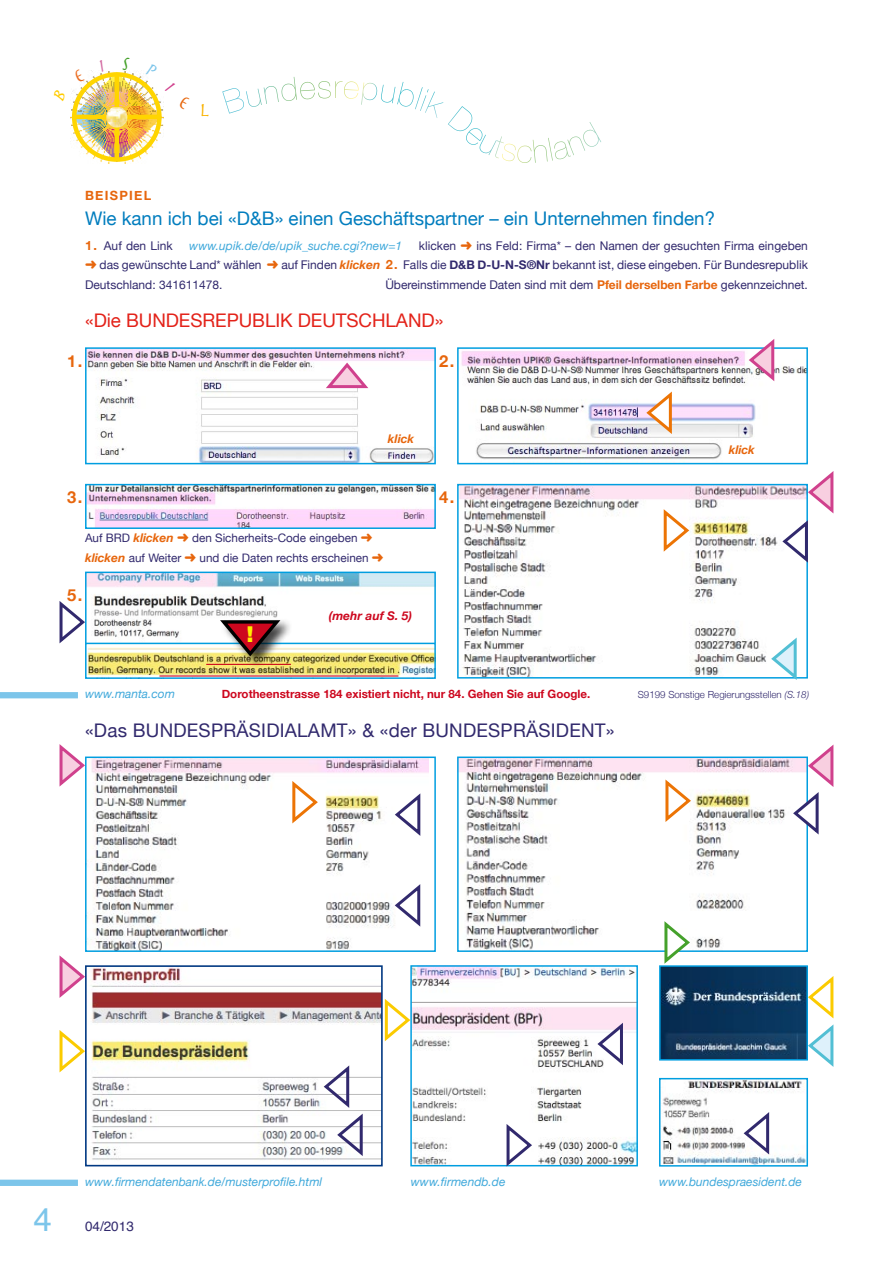
<style>
.page{position:relative;width:893px;height:1263px;background:#fff}
.page>*{position:absolute;margin:0;border:0;box-sizing:border-box;transform-origin:0 0}
.t1{font:33px "Helvetica";color:#7cc5ea}
.t2{font:900 21.9px "Arial";color:#ffed00}
.t3{font:18.75px "Helvetica Neue";color:#007dbe}
.t4{font:18.75px "Helvetica Neue";letter-spacing:.015em;color:#31296d}
.t5{font:18.75px "Helvetica Neue";letter-spacing:-.005em;color:#e32219}
.t6{font:700 16.5px "Helvetica Neue";color:#e7660d}
.t7{font:13.5px "Helvetica";color:#31296d}
.t8{font:700 12.75px "Helvetica Neue";letter-spacing:.1em;color:#e7660d}
.t9{font:12px/19.5px "Helvetica Neue";color:#31296d;text-align:justify}
.t10{font:italic 12px "Helvetica Neue";color:#40a9db}
.t11{font:italic 700 12px "Helvetica Neue";color:#cd071e}
.t12{font:italic 700 12px "Helvetica Neue";color:#e7660d}
.t13{font:11.7px/19.5px "Helvetica Neue";color:#31296d}
.t14{font:700 11.55px "Helvetica Neue";color:#cd071e}
.t15{font:300 9.75px "Helvetica Neue";color:#31296d}
.s1{font-weight:700;font-size:12.75px;color:#e7660d}
.s2{color:#e7660d}
.s3{font-weight:700;font-style:italic;color:#e7660d}
.s4{font-weight:700}
.s5{font-weight:700;color:#e7660d}
.s6{font-weight:700;font-style:italic;font-size:12px;color:#e7660d}
.s7{font-style:italic}
</style>
<div class="page">
<img style="left:90px;top:968px;width:290px;height:193px">
<div style="left:85px;top:965px;width:298px;height:201px;border:2px solid #003882"></div>
<img style="left:662px;top:1081px;width:143px;height:82px">
<div style="left:659px;top:1078px;width:149px;height:88px;border:2px solid #009ee0"></div>
<svg style="left:741px;top:1109px;width:31px;height:46px"></svg>
<img style="left:662px;top:968px;width:143px;height:89px">
<div style="left:659px;top:965px;width:149px;height:95px;border:2px solid #009ee0"></div>
<img style="left:88px;top:350px;width:345px;height:111px">
<div style="left:85px;top:347px;width:351px;height:117px;border:2px solid #009ee0"></div>
<svg style="left:325px;top:360px;width:47px;height:31px"></svg>
<img style="left:88px;top:487px;width:345px;height:39px">
<div style="left:85px;top:484px;width:351px;height:45px;border:2px solid #009ee0"></div>
<svg style="left:59px;top:601px;width:26px;height:43px"></svg>
<img style="left:461px;top:350px;width:344px;height:110px">
<div style="left:457px;top:347px;width:351px;height:117px;border:2px solid #009ee0"></div>
<svg style="left:746px;top:339px;width:31px;height:43px"></svg>
<svg style="left:644px;top:388px;width:31px;height:47px"></svg>
<img style="left:91px;top:759px;width:338px;height:190px">
<div style="left:85px;top:756px;width:351px;height:196px;border:2px solid #009ee0"></div>
<svg style="left:290px;top:778px;width:30px;height:46px"></svg>
<svg style="left:806px;top:973px;width:28px;height:94px"></svg>
<svg style="left:392px;top:790px;width:31px;height:47px"></svg>
<svg style="left:392px;top:881px;width:31px;height:47px"></svg>
<svg style="left:59px;top:955px;width:28px;height:44px"></svg>
<img style="left:460px;top:487px;width:320px;height:188px">
<div style="left:457px;top:484px;width:351px;height:194px;border:2px solid #009ee0"></div>
<svg style="left:661px;top:506px;width:31px;height:47px"></svg>
<svg style="left:769px;top:634px;width:30px;height:46px"></svg>
<svg style="left:780px;top:471px;width:54px;height:93px"></svg>
<svg style="left:59px;top:744px;width:28px;height:44px"></svg>
<img style="left:413px;top:968px;width:222px;height:195px">
<div style="left:410px;top:965px;width:228px;height:201px;border:2px solid #009ee0"></div>
<svg style="left:321px;top:1062px;width:44px;height:95px"></svg>
<svg style="left:504px;top:1121px;width:30px;height:46px"></svg>
<svg style="left:595px;top:1019px;width:31px;height:47px"></svg>
<img style="left:460px;top:759px;width:331px;height:190px">
<div style="left:457px;top:756px;width:351px;height:196px;border:2px solid #009ee0"></div>
<svg style="left:663px;top:776px;width:30px;height:47px"></svg>
<svg style="left:791px;top:744px;width:43px;height:91px"></svg>
<svg style="left:662px;top:918px;width:30px;height:46px"></svg>
<div style="left:0;top:692px;width:78px;height:6px;background:#7cc5ea"></div>
<div style="left:0;top:1180px;width:78px;height:6px;background:#7cc5ea"></div>
<img style="left:88px;top:575px;width:345px;height:68px">
<div style="left:85px;top:572px;width:351px;height:76px;border:2px solid #009ee0"></div>
<img style="left:88px;top:646px;width:345px;height:30px">
<div style="left:85px;top:643px;width:351px;height:36px;border:2px solid #009ee0"></div>
<hr style="left:206px;top:664px;width:85px;height:1px;background:#cd071e">
<hr style="left:159px;top:675px;width:239px;height:1px;background:#cd071e">
<svg style="left:382px;top:995px;width:31px;height:47px"></svg>
<svg style="left:59px;top:1027px;width:28px;height:46px"></svg>
<div style="left:218px;top:618px;width:74px;height:51px;background:#000;opacity:.75"></div>
<svg style="left:219px;top:617px;width:65px;height:42px"></svg>
<img style="left:72px;top:70px;width:92px;height:92px">
<p class="t8" style="left:85px;top:187px;width:68px">Beispiel</p>
<h3 class="t3" style="left:85px;top:207px;width:632px">Wie kann ich bei «D&amp;B» einen Geschäftspartner – ein Unternehmen finden?</h3>
<p class="t9" style="left:85px;top:236px;width:89px"><span class="s1">1.</span> Auf den Link</p>
<p class="t10" style="left:189px;top:238px;width:215px">www.upik.de/de/upik_suche.cgi?new=1</p>
<p class="t9" style="left:85px;top:236px;width:724px;text-indent:334px">klicken <span class="s2">➜</span> ins Feld: Firma* – den Namen der gesuchten Firma eingeben <span class="s2">➜</span> das gewünschte Land* wählen <span class="s2">➜</span> auf Finden <span class="s3">klicken</span> <span class="s1">2.</span> Falls die <span class="s4">D&amp;B D-U-N-S®Nr</span> bekannt ist, diese eingeben. Für Bundesrepublik Deutschland: 341611478.</p>
<p class="t9" style="left:385px;top:275px;width:424px">Übereinstimmende Daten sind mit dem <span class="s5">Pfeil derselben Farbe</span> gekennzeichnet.</p>
<h3 class="t5" style="left:85px;top:309px;width:67px">«Die Bundesrepublik</h3>
<h3 class="t5" style="left:298px;top:309px;width:27px">Deutschland</h3>
<h3 class="t5" style="left:435px;top:309px;width:10px">»</h3>
<h3 class="t6" style="left:67px;top:351px;width:17px">1.</h3>
<h3 class="t6" style="left:439px;top:351px;width:17px">2.</h3>
<h3 class="t6" style="left:67px;top:487px;width:17px">3.</h3>
<p class="t12" style="left:388px;top:431px;width:28px">klick</p>
<p class="t13" style="left:85px;top:528px;width:300px">Auf BRD <span class="s6">klicken</span> <span class="s2">➜</span> den Sicherheits-Code eingeben <span class="s2">➜ </span><span class="s6">klicken</span> auf Weiter <span class="s2">➜</span> und die Daten rechts erscheinen <span class="s2">➜</span></p>
<h3 class="t6" style="left:67px;top:585px;width:17px">5.</h3>
<h2 class="t2" style="left:246px;top:619px;width:9px">!</h2>
<p class="t11" style="left:329px;top:609px;width:85px">(mehr auf S. 5)</p>
<h3 class="t6" style="left:439px;top:487px;width:17px">4.</h3>
<p class="t10" style="left:85px;top:687px;width:92px">www.manta.com</p>
<p class="t14" style="left:222px;top:687px;width:370px">Dorotheenstrasse 184 existiert nicht, nur 84. Gehen Sie auf Google.</p>
<h3 class="t4" style="left:85px;top:719px;width:75px">«Das Bundespr</h3>
<h3 class="t4" style="left:236px;top:719px;width:25px">äsidialamt</h3>
<h3 class="t4" style="left:348px;top:719px;width:268px">» &amp; «der BUNDESPRÄSIDENT»</h3>
<p class="t12" style="left:729px;top:442px;width:28px">klick</p>
<p class="t15" style="left:638px;top:689px;width:173px">S9199 Sonstige Regierungsstellen <span class="s7">(S.18)</span></p>
<h1 class="t1" style="left:33px;top:1194px;width:20px">4</h1>
<p class="t10" style="left:85px;top:1174px;width:239px">www.firmendatenbank.de/musterprofile.html</p>
<p class="t10" style="left:411px;top:1174px;width:96px">www.firmendb.de</p>
<p class="t7" style="left:85px;top:1216px;width:50px">04/2013</p>
<p class="t10" style="left:659px;top:1174px;width:144px">www.bundespraesident.de</p>
</div>
